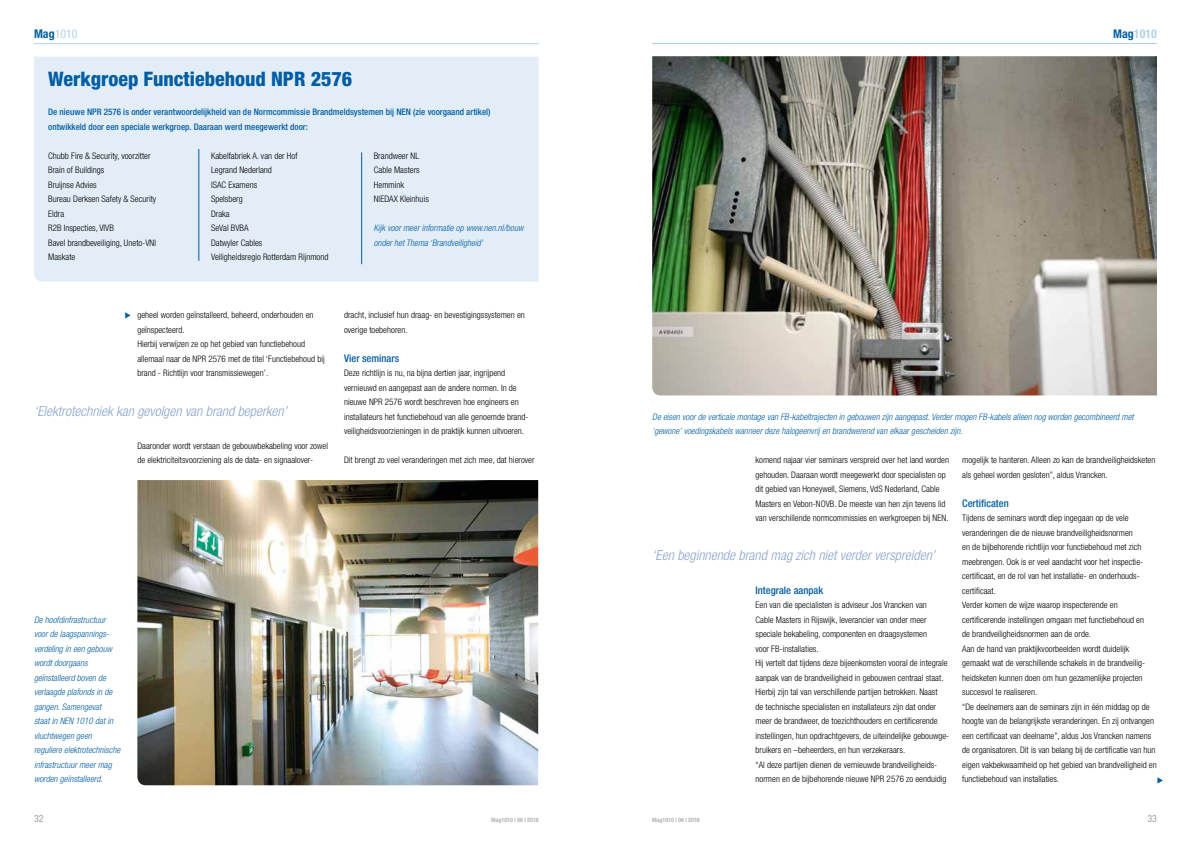
<style>
.page{position:relative;width:1191px;height:842px;background:#fff}
.page>*{position:absolute;margin:0;border:0;box-sizing:border-box;transform-origin:0 0}
.t1{font:800 condensed 20px "Helvetica Neue";color:#005da4}
.t2{font:italic 300 condensed 14px "Helvetica Neue";color:#89a5d0}
.t3{font:700 condensed 12px "Helvetica Neue";color:#b0d2ec}
.t4{font:condensed 12px "Helvetica Neue";color:#b0d2ec}
.t5{font:500 condensed 10.5px "Helvetica Neue";color:#005da4}
.t6{font:condensed 10px "Helvetica Neue";color:#9c9e9f}
.t7{font:300 condensed 9px/14.5px "Helvetica Neue";color:#000}
.t8{font:italic 300 condensed 9px/14.5px "Helvetica Neue";color:#005da4}
.t9{font:500 condensed 9px/14.5px "Helvetica Neue";color:#005da4}
.t10{font:700 condensed 6px "Helvetica Neue";color:#b1b3b4}
.s1{font-weight:700;color:#005da4}
.s2{color:#005da4}
</style>
<div class="page">
<hr style="left:652px;top:43px;width:505px;height:1px;background:#b0d2ec">
<hr style="left:34px;top:43px;width:505px;height:1px;background:#b0d2ec">
<div style="left:34px;top:57px;width:505px;height:225px;background:#e2edf8"></div>
<img style="left:137px;top:480px;width:401px;height:305px">
<img style="left:652px;top:56px;width:505px;height:339px">
<hr style="left:199px;top:149px;width:1px;height:112px;background:#005da4">
<hr style="left:361px;top:152px;width:1px;height:112px;background:#005da4">
<h3 class="t4" style="left:34px;top:27px;width:45px"><span class="s1">Mag</span>1010</h3>
<h1 class="t1" style="left:48px;top:67px;width:306px">Werkgroep Functiebehoud NPR 2576</h1>
<p class="t9" style="left:48px;top:105px;width:444px">De nieuwe NPR 2576 is onder verantwoordelijkheid van de Normcommissie Brandmeldsystemen bij NEN (zie voorgaand artikel) ontwikkeld door een speciale werkgroep. Daaraan werd meegewerkt door:</p>
<p class="t7" style="left:48px;top:148px;width:109px">Chubb Fire &amp; Security, voorzitter<br>Brain of Buildings<br>Bruijnse Advies<br>Bureau Derksen Safety &amp; Security<br>Eldra<br>R2B Inspecties, VIVB<br>Bavel brandbeveiliging, Uneto-VNI<br>Maskate</p>
<p class="t7" style="left:211px;top:148px;width:119px">Kabelfabriek A. van der Hof<br>Legrand Nederland<br>ISAC Examens<br>Spelsberg<br>Draka<br>SeVal BVBA<br>Datwyler Cables<br>Veiligheidsregio Rotterdam Rijnmond</p>
<p class="t7" style="left:374px;top:148px;width:57px">Brandweer NL<br>Cable Masters<br>Hemmink<br>NIEDAX Kleinhuis</p>
<p class="t8" style="left:374px;top:221px;width:151px">Kijk voor meer informatie op www.nen.nl/bouw onder het Thema ‘Brandveiligheid’</p>
<h3 class="t3" style="left:1113px;top:26px;width:45px"><span class="s2">Mag</span>1010</h3>
<p class="t7" style="left:137px;top:308px;width:189px">geheel worden geïnstalleerd, beheerd, onderhouden en geïnspecteerd.<br>Hierbij verwijzen ze op het gebied van functiebehoud allemaal naar de NPR 2576 met de titel ‘Functiebehoud bij brand - Richtlijn voor transmissiewegen’.</p>
<h2 class="t2" style="left:34px;top:403px;width:255px">‘Elektrotechniek kan gevolgen van brand beperken’</h2>
<p class="t7" style="left:137px;top:438px;width:192px">Daaronder wordt verstaan de gebouwbekabeling voor zowel de elektriciteitsvoorziening als de data- en signaalover-</p>
<p class="t8" style="left:34px;top:612px;width:88px">De hoofdinfrastructuur voor de laagspannings&shy;verdeling in een gebouw wordt doorgaans geïnstalleerd boven de verlaagde plafonds in de gangen. Samengevat<br>staat in NEN 1010 dat in vluchtwegen geen reguliere elektrotechnische infrastructuur meer mag worden geïnstalleerd.</p>
<p class="t7" style="left:344px;top:308px;width:182px">dracht, inclusief hun draag- en bevestigingssystemen en overige toebehoren.</p>
<p class="t5" style="left:344px;top:352px;width:57px">Vier seminars</p>
<p class="t7" style="left:344px;top:366px;width:185px">Deze richtlijn is nu, na bijna dertien jaar, ingrijpend vernieuwd en aangepast aan de andere normen. In de nieuwe NPR 2576 wordt beschreven hoe engineers en installateurs het functiebehoud van alle genoemde brand&shy;veiligheidsvoorzieningen in de praktijk kunnen uitvoeren.</p>
<p class="t7" style="left:344px;top:453px;width:192px">Dit brengt zo veel veranderingen met zich mee, dat hierover</p>
<p class="t7" style="left:755px;top:453px;width:195px">komend najaar vier seminars verspreid over het land worden gehouden. Daaraan wordt meegewerkt door specialisten op dit gebied van Honeywell, Siemens, VdS Nederland, Cable Masters en Vebon-NOVB. De meeste van hen zijn tevens lid van verschillende normcommissies en werkgroepen bij NEN.</p>
<p class="t8" style="left:652px;top:409px;width:483px">De eisen voor de verticale montage van FB-kabeltrajecten in gebouwen zijn aangepast. Verder mogen FB-kabels alleen nog worden gecombineerd met ‘gewone’ voedingskabels wanneer deze halogeenvrij en brandwerend van elkaar gescheiden zijn.</p>
<p class="t7" style="left:962px;top:453px;width:195px">mogelijk te hanteren. Alleen zo kan de brandveiligheidsketen als geheel worden gesloten”, aldus Vrancken.</p>
<p class="t5" style="left:962px;top:497px;width:48px">Certificaten</p>
<p class="t7" style="left:962px;top:511px;width:196px">Tijdens de seminars wordt diep ingegaan op de vele veranderingen die de nieuwe brandveiligheidsnormen<br>en de bijbehorende richtlijn voor functiebehoud met zich meebrengen. Ook is er veel aandacht voor het inspectie&shy;certificaat, en de rol van het installatie- en onderhouds&shy;certificaat.<br>Verder komen de wijze waarop inspecterende en certificerende instellingen omgaan met functiebehoud en<br>de brandveiligheidsnormen aan de orde.<br>Aan de hand van praktijkvoorbeelden wordt duidelijk gemaakt wat de verschillende schakels in de brandveilig&shy;heidsketen kunnen doen om hun gezamenlijke projecten succesvol te realiseren.<br>“De deelnemers aan de seminars zijn in één middag op de hoogte van de belangrijkste veranderingen. En zij ontvangen een certificaat van deelname”, aldus Jos Vrancken namens de organisatoren. Dit is van belang bij de certificatie van hun eigen vakbekwaamheid op het gebied van brandveiligheid en functiebehoud van installaties.</p>
<h2 class="t2" style="left:652px;top:547px;width:284px">‘Een beginnende brand mag zich niet verder verspreiden’</h2>
<p class="t5" style="left:755px;top:584px;width:69px">Integrale aanpak</p>
<p class="t7" style="left:755px;top:598px;width:195px">Een van die specialisten is adviseur Jos Vrancken van<br>Cable Masters in Rijswijk, leverancier van onder meer speciale bekabeling, componenten en draagsystemen<br>voor FB-installaties.<br>Hij vertelt dat tijdens deze bijeenkomsten vooral de integrale aanpak van de brandveiligheid in gebouwen centraal staat.<br>Hierbij zijn tal van verschillende partijen betrokken. Naast<br>de technische specialisten en installateurs zijn dat onder meer de brandweer, de toezichthouders en certificerende instellingen, hun opdrachtgevers, de uiteindelijke gebouwge&shy;bruikers en –beheerders, en hun verzekeraars.<br>“Al deze partijen dienen de vernieuwde brandveiligheids&shy;normen en de bijbehorende nieuwe NPR 2576 zo eenduidig</p>
<p class="t6" style="left:34px;top:812px;width:11px">32</p>
<p class="t10" style="left:491px;top:816px;width:49px">Mag1010 | 06 | 2018</p>
<p class="t10" style="left:652px;top:816px;width:49px">Mag1010 | 06 | 2018</p>
<p class="t6" style="left:1147px;top:812px;width:11px">33</p>
</div>
